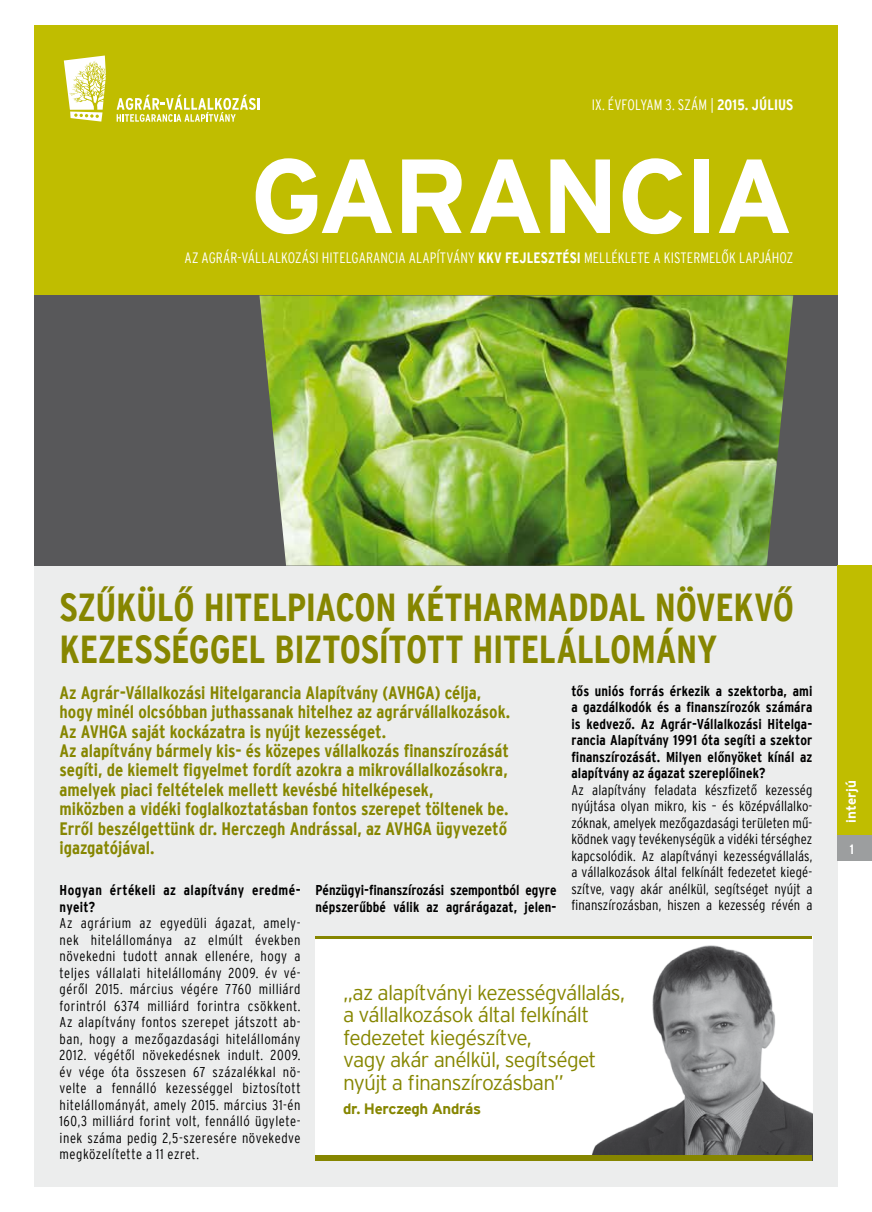
<style>
.page{position:relative;width:872px;height:1212px;background:#fff}
.page>*{position:absolute;margin:0;border:0;box-sizing:border-box;transform-origin:0 0}
.t1{font:105px "Interstate Bold HU";letter-spacing:-.035em;color:#fff}
.t2{font:39px "Interstate Bold Condensed HU";letter-spacing:-.005em;color:#868600}
.t3{font:39px "Interstate Bold Condensed HU";letter-spacing:.015em;color:#868600}
.t4{font:21px/22.5px "Interstate Light HU";letter-spacing:-.04em;color:#868600}
.t5{font:18px/19.5px "Interstate Bold Condensed HU";letter-spacing:-.005em;color:#868600}
.t6{font:15px "Interstate Light Condensed HU";letter-spacing:.005em;color:#fff}
.t7{font:15px "Interstate Bold HU";letter-spacing:-.025em;color:#868600}
.t8{font:14.25px/16.5px "Interstate Light Condensed HU";letter-spacing:.02em;color:#000;text-align:justify}
.t9{font:14.25px/16.5px "Interstate Bold Condensed HU";letter-spacing:.01em;color:#000}
.t10{font:14.25px/16.5px "Interstate Bold Condensed HU";letter-spacing:.03em;color:#000}
.t11{font:13.5px "Interstate Bold HU";letter-spacing:.01em;color:#fff}
.t12{font:13.5px "Interstate Bold Condensed HU";color:#fff}
.s1{font-family:"Interstate Bold Condensed HU"}
</style>
<div class="page">
<div style="left:34px;top:26px;width:804px;height:1160px;background:#eceded"></div>
<div style="left:315px;top:936px;width:497px;height:225px;background:#fff"></div>
<img style="left:591px;top:945px;width:221px;height:210px">
<div style="left:34px;top:26px;width:804px;height:270px;background:#c0bd00"></div>
<div style="left:34px;top:296px;width:804px;height:270px;background:#58585a"></div>
<svg style="left:117px;top:95px;width:142px;height:27px"></svg>
<svg style="left:64px;top:56px;width:42px;height:66px"></svg>
<div style="left:838px;top:566px;width:34px;height:270px;background:#c0bd00"></div>
<div style="left:838px;top:836px;width:34px;height:25px;background:#9c9e9f"></div>
<div style="left:315px;top:1155px;width:497px;height:6px;background:#868600"></div>
<hr style="left:315px;top:936px;width:497px;height:3px;background:#868600">
<img style="left:259px;top:296px;width:534px;height:270px">
<p class="t6" style="left:592px;top:96px;width:202px">IX. ÉVFOLYAM 3. SZÁM | <span class="s1">2015. j úli us</span></p>
<h1 class="t1" style="left:250px;top:137px;width:545px">GARANCIA</h1>
<p class="t6" style="left:184px;top:249px;width:610px">AZ AGRÁR-VÁLLALKOZÁSI HITELGARANCIA ALAPÍTVÁNY <span class="s1">KKV FEJLESZTÉSI</span> MELLÉKLETE A KISTERMELŐK LAPJÁHOZ</p>
<h2 class="t2" style="left:60px;top:585px;width:162px">Szűkülő hitelpia</h2>
<h2 class="t2" style="left:335px;top:585px;width:91px">con kétha</h2>
<h2 class="t2" style="left:503px;top:585px;width:213px">rmaddal növekv</h2>
<h2 class="t2" style="left:773px;top:585px;width:23px">ő</h2>
<h2 class="t2" style="left:60px;top:627px;width:20px">kezességgel</h2>
<h2 class="t3" style="left:275px;top:627px;width:215px">biztosított hitel</h2>
<h2 class="t2" style="left:556px;top:627px;width:163px">állomány</h2>
<p class="t9" style="left:571px;top:682px;width:242px;text-align:justify">tős uniós forrás érkezik a szektorba, ami a gazdálkodók és a finanszírozók számára is kedvező. Az Agrár-Vállalkozási Hitelga&shy;rancia Alapítvány 1991 óta segíti a szektor finanszírozását. Milyen előnyöket kínál az alapítvány az ágazat szereplőinek?</p>
<p class="t8" style="left:571px;top:781px;width:242px">Az alapítvány feladata készfizető kezesség nyújtása olyan mikro, kis – és középvállalko&shy;zóknak, amelyek mezőgazdasági területen mű&shy;ködnek vagy tevékenységük a vidéki térséghez kapcsolódik. Az alapítványi kezességvállalás, a vállalkozások által felkínált fedezetet kiegé&shy;szítve, vagy akár anélkül, segítséget nyújt a finanszírozásban, hiszen a kezesség révén a</p>
<p class="t5" style="left:60px;top:682px;width:452px">Az Agrár-Vállalkozási Hitelgarancia Alapítvány (AVHGA) célja, hogy minél olcsóbban juthassanak hitelhez az agrárvállalkozások.<br>Az AVHGA saját kockázatra is nyújt kezességet.<br>Az alapítvány bármely kis- és közepes vállalkozás finanszírozását segíti, de kiemelt figyelmet fordít azokra a mikrovállalkozásokra, amelyek piaci feltételek mellett kevésbé hitelképesek,<br>miközben a vidéki foglalkoztatásban fontos szerepet töltenek be.<br>Erről beszélgettünk dr. Herczegh Andrással, az AVHGA ügyvezető igazgatójával.</p>
<p class="t9" style="left:315px;top:882px;width:242px">Pénzügyi-finanszírozási szempontból egyre népszerűbbé válik az agrárágazat, jelen-</p>
<p class="t10" style="left:60px;top:882px;width:242px">Hogyan értékeli az alapítvány eredmé&shy;nyeit?</p>
<p class="t8" style="left:60px;top:915px;width:242px">Az agrárium az egyedüli ágazat, amely&shy;nek hitelállománya az elmúlt években növekedni tudott annak ellenére, hogy a teljes vállalati hitelállomány 2009. év vé&shy;géről 2015. március végére 7760 milliárd forintról 6374 milliárd forintra csökkent.<br>Az alapítvány fontos szerepet játszott ab&shy;ban, hogy a mezőgazdasági hitelállomány 2012. végétől növekedésnek indult. 2009. év vége óta összesen 67 százalékkal nö&shy;velte a fennálló kezességgel biztosított hitelállományát, amely 2015. március 31-én 160,3 milliárd forint volt, fennálló ügylete&shy;inek száma pedig 2,5-szeresére növekedve megközelítette a 11 ezret.</p>
<h3 class="t4" style="left:343px;top:981px;width:284px">„az alapítványi kezességvállalás, a vállalkozások által felkínált fedezetet kiegészítve,<br>vagy akár anélkül, segítséget nyújt a finanszírozásban”</h3>
<p class="t7" style="left:343px;top:1100px;width:139px">dr. Herczegh András</p>
<p class="t11" style="left:843px;top:823px;width:44px;rotate:-90deg">interjú</p>
<p class="t12" style="left:849px;top:841px;width:6px">1</p>
</div>
